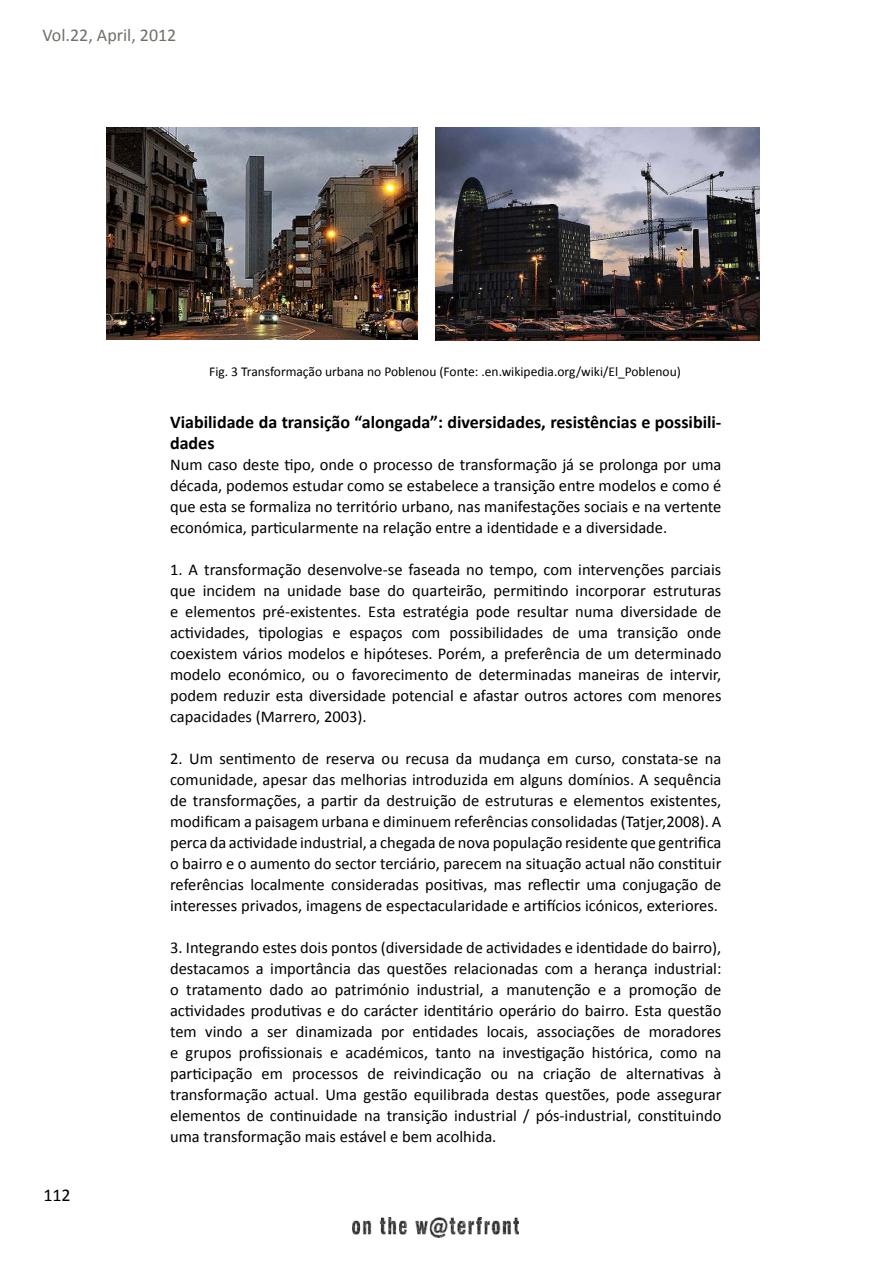
<style>
.page{position:relative;width:893px;height:1263px;background:#fff}
.page>*{position:absolute;margin:0;border:0;box-sizing:border-box;transform-origin:0 0}
.t1{font:700 18px/21px "Calibri";color:#000}
.t2{font:18px "Calibri";color:#726e69}
.t3{font:18px "Calibri";color:#000}
.t4{font:16.5px/21px "Calibri";color:#000;text-align:justify}
.t5{font:13.5px "Calibri";color:#000}
</style>
<div class="page">
<img style="left:352px;top:1218px;width:167px;height:19px">
<img style="left:106px;top:128px;width:312px;height:212px">
<img style="left:435px;top:128px;width:325px;height:212px">
<p class="t2" style="left:43px;top:24px;width:135px">Vol.22, April, 2012</p>
<p class="t5" style="left:209px;top:363px;width:473px">Fig. 3 Transformação urbana no Poblenou (Fonte: .en.wikipedia.org/wiki/El_Poblenou)</p>
<p class="t3" style="left:43px;top:1184px;width:29px">112</p>
<p class="t1" style="left:170px;top:411px;width:553px">Viabilidade da transição “alongada”: diversidades, resistências e possibili&shy;dades</p>
<p class="t4" style="left:170px;top:454px;width:553px">Num caso deste tipo, onde o processo de transformação já se prolonga por uma década, podemos estudar como se estabelece a transição entre modelos e como é que esta se formaliza no território urbano, nas manifestações sociais e na vertente económica, particularmente na relação entre a identidade e a diversidade.</p>
<p class="t4" style="left:170px;top:559px;width:553px">1. A transformação desenvolve-se faseada no tempo, com intervenções parciais que incidem na unidade base do quarteirão, permitindo incorporar estruturas e elementos pré-existentes. Esta estratégia pode resultar numa diversidade de actividades, tipologias e espaços com possibilidades de uma transição onde coexistem vários modelos e hipóteses. Porém, a preferência de um determinado modelo económico, ou o favorecimento de determinadas maneiras de intervir, podem reduzir esta diversidade potencial e afastar outros actores com menores capacidades (Marrero, 2003).</p>
<p class="t4" style="left:170px;top:748px;width:553px">2. Um sentimento de reserva ou recusa da mudança em curso, constata-se na comunidade, apesar das melhorias introduzida em alguns domínios. A sequência de transformações, a partir da destruição de estruturas e elementos existentes, modificam a paisagem urbana e diminuem referências consolidadas (Tatjer,2008). A perca da actividade industrial, a chegada de nova população residente que gentrifica o bairro e o aumento do sector terciário, parecem na situação actual não constituir referências localmente consideradas positivas, mas reflectir uma conjugação de interesses privados, imagens de espectacularidade e artifícios icónicos, exteriores.</p>
<p class="t4" style="left:170px;top:937px;width:553px">3. Integrando estes dois pontos (diversidade de actividades e identidade do bairro), destacamos a importância das questões relacionadas com a herança industrial: o tratamento dado ao património industrial, a manutenção e a promoção de actividades produtivas e do carácter identitário operário do bairro. Esta questão tem vindo a ser dinamizada por entidades locais, associações de moradores e grupos profissionais e académicos, tanto na investigação histórica, como na participação em processos de reivindicação ou na criação de alternativas à transformação actual. Uma gestão equilibrada destas questões, pode assegurar elementos de continuidade na transição industrial / pós-industrial, constituindo uma transformação mais estável e bem acolhida.</p>
</div>
